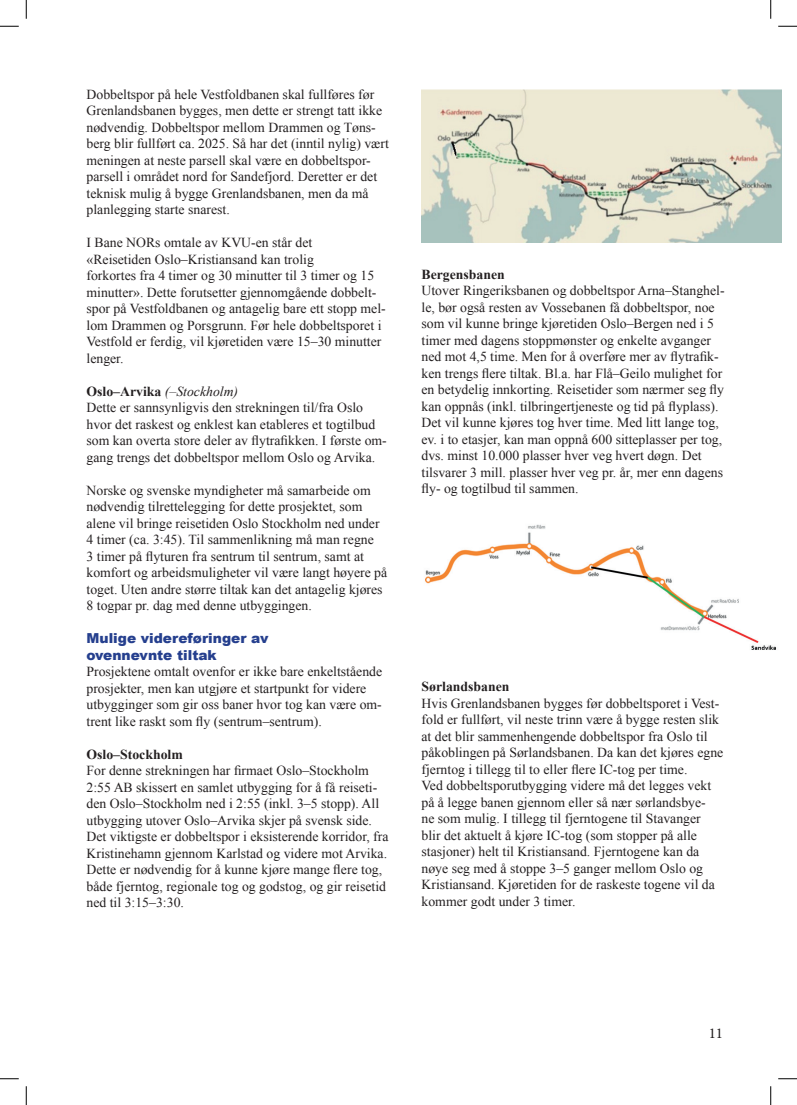
<style>
.page{position:relative;width:797px;height:1105px;background:#fff}
.page>*{position:absolute;margin:0;border:0;box-sizing:border-box;transform-origin:0 0}
.t1{font:15px "Minion Pro";color:#231f20}
.t2{font:13.75px/16.5px "Times New Roman";color:#231f20}
.t3{font:700 13.75px "Times New Roman";color:#231f20}
.t4{font:900 13.75px/16.5px "Arial";color:#253f8e}
.s1{font-weight:700}
.s2{font-style:italic}
</style>
<div class="page">
<img style="left:421px;top:89px;width:360px;height:153px">
<img style="left:425px;top:524px;width:351px;height:126px">
<svg style="left:0;top:25px;width:19px;height:2px"></svg>
<svg style="left:778px;top:25px;width:19px;height:2px"></svg>
<svg style="left:0;top:1078px;width:19px;height:1px"></svg>
<svg style="left:778px;top:1078px;width:19px;height:1px"></svg>
<svg style="left:25px;top:0;width:2px;height:19px"></svg>
<svg style="left:25px;top:1086px;width:2px;height:19px"></svg>
<svg style="left:770px;top:0;width:1px;height:19px"></svg>
<svg style="left:770px;top:1086px;width:1px;height:19px"></svg>
<p class="t2" style="left:86px;top:86px;width:304px">Dobbeltspor på hele Vestfoldbanen skal fullføres før Grenlandsbanen bygges, men dette er strengt tatt ikke nødvendig. Dobbeltspor mellom Drammen og Tøns&shy;berg blir fullført ca. 2025. Så har det (inntil nylig) vært meningen at neste parsell skal være en dobbeltspor&shy;parsell i området nord for Sandefjord. Deretter er det teknisk mulig å bygge Grenlandsbanen, men da må planlegging starte snarest.</p>
<p class="t2" style="left:86px;top:234px;width:301px">I Bane NORs omtale av KVU-en står det<br>«Reisetiden Oslo–Kristiansand kan trolig<br>forkortes fra 4 timer og 30 minutter til 3 timer og 15 minutter». Dette forutsetter gjennomgående dobbelt&shy;spor på Vestfoldbanen og antagelig bare ett stopp mel&shy;lom Drammen og Porsgrunn. Før hele dobbeltsporet i Vestfold er ferdig, vil kjøretiden være 15–30 minutter lenger.</p>
<p class="t2" style="left:86px;top:383px;width:302px"><span class="s1">Oslo–Arvika</span> <span class="s2">(–Stockholm)<br></span>Dette er sannsynligvis den strekningen til/fra Oslo hvor det raskest og enklest kan etableres et togtilbud som kan overta store deler av flytrafikken. I første om&shy;gang trengs det dobbeltspor mellom Oslo og Arvika.</p>
<p class="t2" style="left:86px;top:482px;width:302px">Norske og svenske myndigheter må samarbeide om nødvendig tilrettelegging for dette prosjektet, som alene vil bringe reisetiden Oslo Stockholm ned under 4 timer (ca. 3:45). Til sammenlikning må man regne<br>3 timer på flyturen fra sentrum til sentrum, samt at komfort og arbeidsmuligheter vil være langt høyere på toget. Uten andre større tiltak kan det antagelig kjøres 8 togpar pr. dag med denne utbyggingen.</p>
<p class="t4" style="left:86px;top:630px;width:183px">Mulige videreføringer av ovennevnte tiltak</p>
<p class="t2" style="left:86px;top:663px;width:297px">Prosjektene omtalt ovenfor er ikke bare enkeltstående prosjekter, men kan utgjøre et startpunkt for videre utbygginger som gir oss baner hvor tog kan være om&shy;trent like raskt som fly (sentrum–sentrum).</p>
<p class="t3" style="left:86px;top:745px;width:98px">Oslo–Stockholm</p>
<p class="t2" style="left:86px;top:762px;width:303px">For denne strekningen har firmaet Oslo–Stockholm 2:55 AB skissert en samlet utbygging for å få reiseti&shy;den Oslo–Stockholm ned i 2:55 (inkl. 3–5 stopp). All utbygging utover Oslo–Arvika skjer på svensk side.<br>Det viktigste er dobbeltspor i eksisterende korridor, fra Kristinehamn gjennom Karlstad og videre mot Arvika.<br>Dette er nødvendig for å kunne kjøre mange flere tog, både fjerntog, regionale tog og godstog, og gir reisetid ned til 3:15–3:30.</p>
<p class="t3" style="left:421px;top:264px;width:85px">Bergensbanen</p>
<p class="t2" style="left:421px;top:282px;width:304px">Utover Ringeriksbanen og dobbeltspor Arna–Stanghel&shy;le, bør også resten av Vossebanen få dobbeltspor, noe som vil kunne bringe kjøretiden Oslo–Bergen ned i 5 timer med dagens stoppmønster og enkelte avganger ned mot 4,5 time. Men for å overføre mer av flytrafik&shy;ken trengs flere tiltak. Bl.a. har Flå–Geilo mulighet for en betydelig innkorting. Reisetider som nærmer seg fly kan oppnås (inkl. tilbringertjeneste og tid på flyplass).<br>Det vil kunne kjøres tog hver time. Med litt lange tog, ev. i to etasjer, kan man oppnå 600 sitteplasser per tog, dvs. minst 10.000 plasser hver veg hvert døgn. Det tilsvarer 3 mill. plasser hver veg pr. år, mer enn dagens fly- og togtilbud til sammen.</p>
<p class="t3" style="left:421px;top:677px;width:89px">Sørlandsbanen</p>
<p class="t2" style="left:421px;top:694px;width:303px">Hvis Grenlandsbanen bygges før dobbeltsporet i Vest&shy;fold er fullført, vil neste trinn være å bygge resten slik at det blir sammenhengende dobbeltspor fra Oslo til påkoblingen på Sørlandsbanen. Da kan det kjøres egne fjerntog i tillegg til to eller flere IC-tog per time.<br>Ved dobbeltsporutbygging videre må det legges vekt på å legge banen gjennom eller så nær sørlandsbye-<br>ne som mulig. I tillegg til fjerntogene til Stavanger blir det aktuelt å kjøre IC-tog (som stopper på alle stasjoner) helt til Kristiansand. Fjerntogene kan da nøye seg med å stoppe 3–5 ganger mellom Oslo og Kristiansand. Kjøretiden for de raskeste togene vil da kommer godt under 3 timer.</p>
<p class="t1" style="left:708px;top:1023px;width:16px">11</p>
</div>
